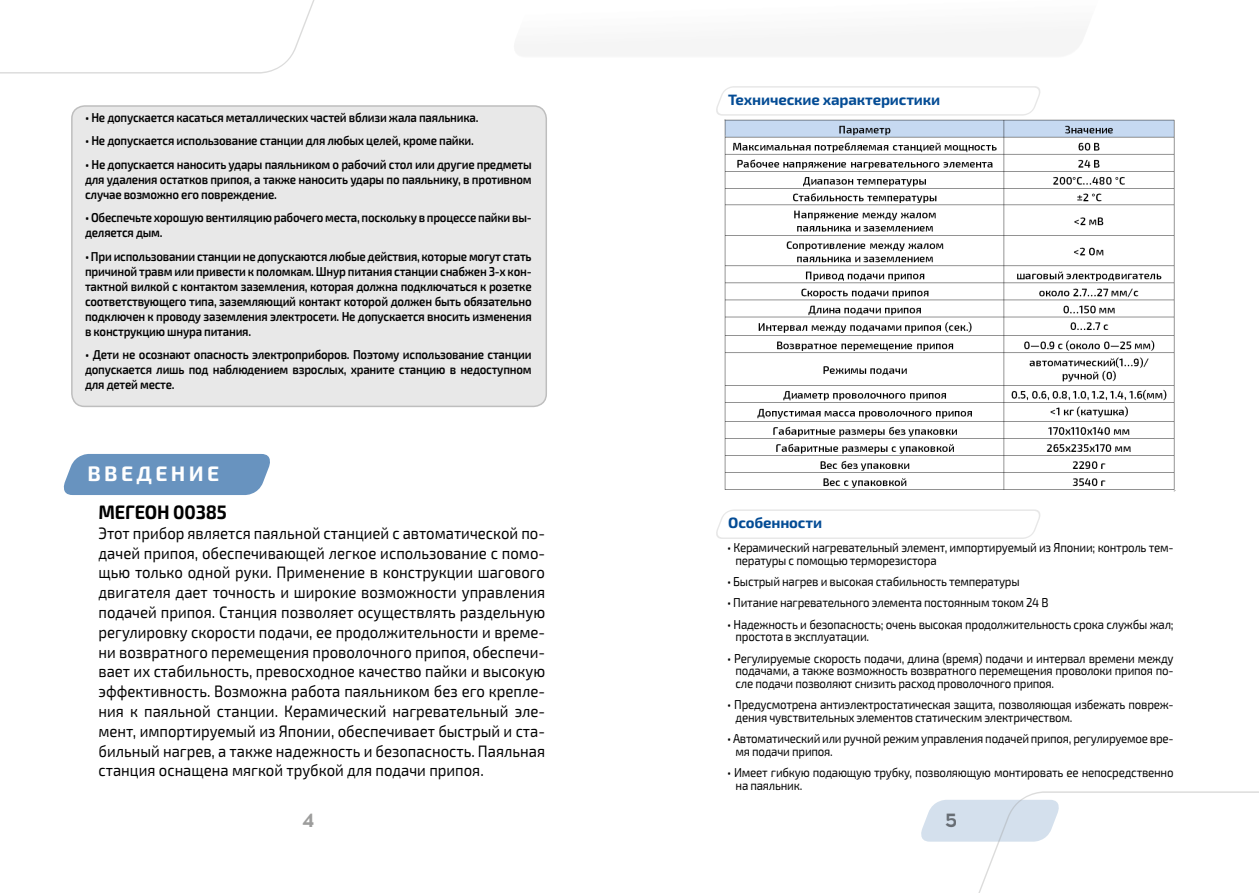
<style>
.page{position:relative;width:1259px;height:893px;background:#fff}
.page>*{position:absolute;margin:0;border:0;box-sizing:border-box;transform-origin:0 0}
.t1{font:700 21px "Exo 2.0";letter-spacing:.16em;color:#fff}
.t2{font:700 19.5px "Exo 2.0";letter-spacing:-.01em;color:#000;scale:.93 1}
.t3{font:700 19.5px "Acrom";color:#9d9d9c}
.t4{font:700 19.5px "Acrom";color:#000}
.t5{font:16.5px/19.8px "Exo 2.0";color:#000;text-align:justify;scale:.9 1}
.t6{font:700 15px "Exo 2.0";letter-spacing:-.01em;color:#044c95}
.t7{font:600 12.9px/15px "Exo 2.0";letter-spacing:-.02em;color:#000;text-align:justify;scale:.89 1}
.t8{font:12.9px/12.8px "Exo 2.0";letter-spacing:-.02em;color:#000;scale:.89 1}
</style>
<div class="page">
<svg style="left:921px;top:791px;width:338px;height:102px"></svg>
<svg style="left:0;top:0;width:315px;height:74px"></svg>
<div style="left:72px;top:106px;width:474px;height:300px;background:#e8e8e8;border-radius:13px"></div>
<div style="left:71px;top:105px;width:476px;height:302px;border:2px solid #747474;border-radius:13px"></div>
<div style="left:63px;top:454px;width:207px;height:41px;background:#6893bf"></div>
<svg style="left:716px;top:86px;width:324px;height:30px"></svg>
<img style="left:725px;top:119px;width:451px;height:373px">
<svg style="left:716px;top:509px;width:324px;height:30px"></svg>
<p class="t7" style="left:85px;top:110px;width:443px">• Не допускается касаться металлических частей вблизи жала паяльника.</p>
<p class="t7" style="left:85px;top:133px;width:438px">• Не допускается использование станции для любых целей, кроме пайки.</p>
<p class="t7" style="left:85px;top:157px;width:503px">• Не допускается наносить удары паяльником о рабочий стол или другие предметы для удаления остатков припоя, а также наносить удары по паяльнику, в противном случае возможно его повреждение.</p>
<p class="t7" style="left:85px;top:210px;width:503px">• Обеспечьте хорошую вентиляцию рабочего места, поскольку в процессе пайки вы&shy;деляется дым.</p>
<p class="t7" style="left:85px;top:249px;width:503px">• При использовании станции не допускаются любые действия, которые могут стать причиной травм или привести к поломкам. Шнур питания станции снабжен 3-х кон&shy;тактной вилкой с контактом заземления, которая должна подключаться к розетке соответствующего типа, заземляющий контакт которой должен быть обязательно подключен к проводу заземления электросети. Не допускается вносить изменения в конструкцию шнура питания.</p>
<p class="t7" style="left:85px;top:347px;width:503px">• Дети не осознают опасность электроприборов. Поэтому использование станции допускается лишь под наблюдением взрослых, храните станцию в недоступном для детей месте.</p>
<h1 class="t1" style="left:87px;top:461px;width:133px">ВВЕДЕНИЕ</h1>
<h2 class="t2" style="left:98px;top:500px;width:139px">МЕГЕОН 00385</h2>
<p class="t5" style="left:98px;top:523px;width:498px">Этот прибор является паяльной станцией с автоматической по&shy;дачей припоя, обеспечивающей легкое использование с помо&shy;щью только одной руки. Применение в конструкции шагового двигателя дает точность и широкие возможности управления подачей припоя. Станция позволяет осуществлять раздельную регулировку скорости подачи, ее продолжительности и време&shy;ни возвратного перемещения проволочного припоя, обеспечи&shy;вает их стабильность, превосходное качество пайки и высокую эффективность. Возможна работа паяльником без его крепле&shy;ния к паяльной станции. Керамический нагревательный эле&shy;мент, импортируемый из Японии, обеспечивает быстрый и ста&shy;бильный нагрев, а также надежность и безопасность. Паяльная станция оснащена мягкой трубкой для подачи припоя.</p>
<p class="t6" style="left:728px;top:91px;width:213px">Технические характеристики</p>
<p class="t6" style="left:728px;top:514px;width:95px">Особенности</p>
<p class="t8" style="left:735px;top:541px;width:494px;text-indent:-9px">• Керамический нагревательный элемент, импортируемый из Японии; контроль тем&shy;пературы с помощью терморезистора</p>
<p class="t8" style="left:727px;top:575px;width:330px">• Быстрый нагрев и высокая стабильность температуры</p>
<p class="t8" style="left:727px;top:597px;width:363px">• Питание нагревательного элемента постоянным током 24 В</p>
<p class="t8" style="left:735px;top:618px;width:494px;text-indent:-9px">• Надежность и безопасность; очень высокая продолжительность срока службы жал; простота в эксплуатации.</p>
<p class="t8" style="left:735px;top:652px;width:494px;text-align:justify;text-indent:-9px">• Регулируемые скорость подачи, длина (время) подачи и интервал времени между подачами, а также возможность возвратного перемещения проволоки припоя по&shy;сле подачи позволяют снизить расход проволочного припоя.</p>
<p class="t8" style="left:735px;top:699px;width:494px;text-indent:-9px">• Предусмотрена антиэлектростатическая защита, позволяющая избежать повреж&shy;дения чувствительных элементов статическим электричеством.</p>
<p class="t8" style="left:735px;top:733px;width:494px;text-indent:-9px">• Автоматический или ручной режим управления подачей припоя, регулируемое вре&shy;мя подачи припоя.</p>
<p class="t8" style="left:735px;top:767px;width:494px;text-indent:-9px">• Имеет гибкую подающую трубку, позволяющую монтировать ее непосредственно на паяльник.</p>
<h2 class="t3" style="left:302px;top:807px;width:14px">4</h2>
<h2 class="t4" style="left:944px;top:807px;width:14px">5</h2>
</div>
